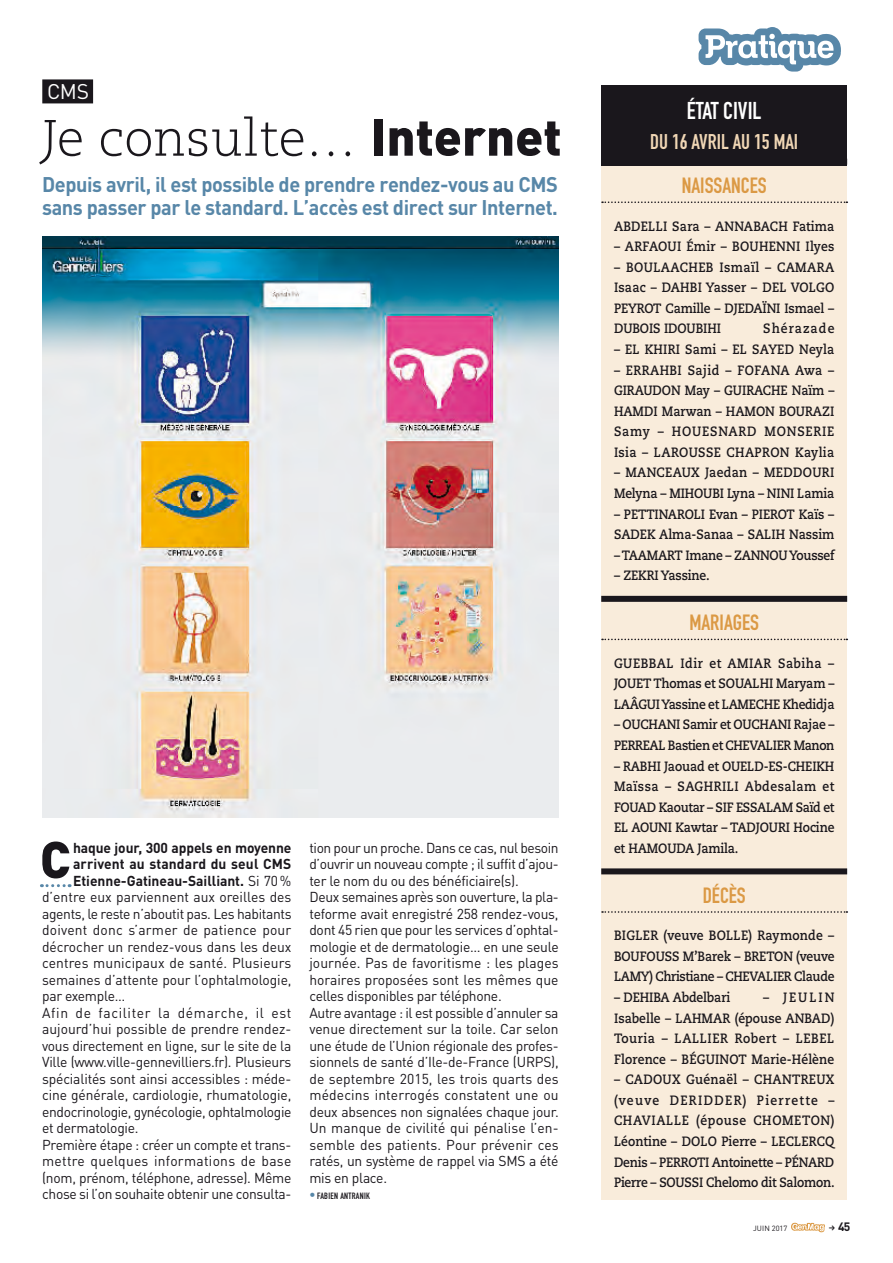
<style>
.page{position:relative;width:893px;height:1263px;background:#fff}
.page>*{position:absolute;margin:0;border:0;box-sizing:border-box;transform-origin:0 0}
.t1{font:300 51px "Caecilia LT Std";color:#1a171c}
.t2{font:900 51px "DINOT";color:#1a171c}
.t3{font:24px "DIN Engschrift";color:#fff}
.t4{font:21.75px "DIN Engschrift";color:#db9944}
.t5{font:700 21px/22.5px "DINOT";letter-spacing:-.02em;color:#5887a8;scale:.95 1}
.t6{font:21px "DIN Engschrift";color:#f1d7b5}
.t7{font:21px "DINOT";color:#fff}
.t8{font:14.25px/16.5px "DINOT";letter-spacing:-.02em;color:#1a171c}
.t9{font:700 14.25px "DINOT";letter-spacing:-.005em;color:#1a171c}
.t10{font:14.25px "DINOT";color:#1a171c}
.t11{font:14.25px "DINOT";letter-spacing:.005em;color:#1a171c}
.t12{font:14.25px "DINOT";letter-spacing:.015em;color:#1a171c}
.t13{font:14.25px "DINOT";letter-spacing:.02em;color:#1a171c}
.t14{font:14.25px "DINOT";letter-spacing:.045em;color:#1a171c}
.t15{font:700 13.5px/20.5px "Caecilia LT Std";letter-spacing:-.01em;color:#1a171c;text-align:justify;scale:.9 1}
.t16{font:700 13.5px/20.5px "Caecilia LT Std";letter-spacing:-.03em;color:#1a171c;scale:.9 1}
.t17{font:700 13.5px "Caecilia LT Std";letter-spacing:.02em;color:#1a171c;scale:.9 1}
.t18{font:700 13.5px "Caecilia LT Std";letter-spacing:.015em;color:#1a171c;scale:.9 1}
.t19{font:700 13.5px "Caecilia LT Std";letter-spacing:.09em;color:#1a171c;scale:.9 1}
.t20{font:700 12px "DINOT";color:#1a171c}
.t21{font:9px "DIN Engschrift";letter-spacing:.03em;color:#1a171c}
.t22{font:7.5px "DINOT";letter-spacing:.005em;color:#1a171c}
.s1{font-family:"DINOT";font-weight:900}
.s2{font-weight:400}
.s3{font-family:"Caecilia LT Std";font-weight:300;font-size:12px;color:#5887a8}
</style>
<div class="page">
<svg style="left:41px;top:884px;width:29px;height:3px"></svg>
<img style="left:42px;top:236px;width:517px;height:582px">
<div style="left:42px;top:79px;width:51px;height:24px;background:#1a171c"></div>
<div style="left:601px;top:123px;width:246px;height:1076px;background:#f9ecdb"></div>
<svg style="left:699px;top:27px;width:142px;height:45px"></svg>
<div style="left:601px;top:85px;width:246px;height:81px;background:#1a171c"></div>
<svg style="left:602px;top:201px;width:245px;height:2px"></svg>
<div style="left:601px;top:596px;width:246px;height:6px;background:#1a171c"></div>
<svg style="left:602px;top:639px;width:245px;height:1px"></svg>
<div style="left:601px;top:868px;width:246px;height:6px;background:#1a171c"></div>
<svg style="left:602px;top:911px;width:245px;height:2px"></svg>
<svg style="left:791px;top:1222px;width:34px;height:10px"></svg>
<h3 class="t7" style="left:47px;top:78px;width:44px">CMS</h3>
<h1 class="t1" style="left:42px;top:109px;width:521px">Je consulte… <span class="s1">Internet</span></h1>
<h3 class="t5" style="left:42px;top:173px;width:544px">Depuis avril, il est possible de prendre rendez-vous au CMS sans passer par le standard. L’accès est direct sur Internet.</h3>
<h1 class="t2" style="left:40px;top:825px;width:29px">C</h1>
<p class="t9" style="left:73px;top:838px;width:220px">haque jour, 300 appels en moyenne</p>
<p class="t9" style="left:73px;top:855px;width:220px">arrivent au standard du seul CMS</p>
<p class="t9" style="left:73px;top:871px;width:220px">Etienne-Gatineau-Sailliant. <span class="s2">Si 70%</span></p>
<p class="t10" style="left:42px;top:888px;width:251px">d’entre eux parviennent aux oreilles des</p>
<p class="t8" style="left:42px;top:905px;width:251px">agents, le reste n’aboutit pas. Les habitants</p>
<p class="t12" style="left:42px;top:921px;width:251px">doivent donc s’armer de patience pour</p>
<p class="t8" style="left:42px;top:938px;width:251px">décrocher un rendez-vous dans les deux</p>
<p class="t11" style="left:42px;top:954px;width:251px">centres municipaux de santé. Plusieurs</p>
<p class="t8" style="left:42px;top:971px;width:251px">semaines d’attente pour l’ophtalmologie,</p>
<p class="t8" style="left:42px;top:987px;width:85px">par exemple…</p>
<p class="t14" style="left:42px;top:1004px;width:251px">Afin de faciliter la démarche, il est</p>
<p class="t10" style="left:42px;top:1020px;width:251px">aujourd’hui possible de prendre rendez-</p>
<p class="t8" style="left:42px;top:1037px;width:251px">vous directement en ligne, sur le site de la</p>
<p class="t8" style="left:42px;top:1053px;width:251px">Ville (www.ville-gennevilliers.fr). Plusieurs</p>
<p class="t8" style="left:42px;top:1070px;width:251px">spécialités sont ainsi accessibles : méde-</p>
<p class="t8" style="left:42px;top:1086px;width:251px">cine générale, cardiologie, rhumatologie,</p>
<p class="t8" style="left:42px;top:1103px;width:251px">endocrinologie, gynécologie, ophtalmologie</p>
<p class="t8" style="left:42px;top:1119px;width:98px">et dermatologie.</p>
<p class="t8" style="left:42px;top:1136px;width:251px">Première étape : créer un compte et trans-</p>
<p class="t13" style="left:42px;top:1152px;width:251px">mettre quelques informations de base</p>
<p class="t8" style="left:42px;top:1169px;width:251px">(nom, prénom, téléphone, adresse). Même</p>
<p class="t8" style="left:42px;top:1185px;width:251px">chose si l’on souhaite obtenir une consulta-</p>
<p class="t8" style="left:309px;top:839px;width:251px">tion pour un proche. Dans ce cas, nul besoin d’ouvrir un nouveau compte ; il suffit d’ajou&shy;ter le nom du ou des bénéficiaire(s).<br>Deux semaines après son ouverture, la pla&shy;teforme avait enregistré 258 rendez-vous, dont 45 rien que pour les services d’ophtal&shy;mologie et de dermatologie… en une seule journée. Pas de favoritisme : les plages horaires proposées sont les mêmes que celles disponibles par téléphone.<br>Autre avantage : il est possible d’annuler sa venue directement sur la toile. Car selon une étude de l’Union régionale des profes&shy;sionnels de santé d’Ile-de-France (URPS), de septembre 2015, les trois quarts des médecins interrogés constatent une ou deux absences non signalées chaque jour.<br>Un manque de civilité qui pénalise l’en&shy;semble des patients. Pour prévenir ces ratés, un système de rappel via SMS a été mis en place.</p>
<p class="t21" style="left:309px;top:1191px;width:62px"><span class="s3">•</span> FABIEN ANTRANIK</p>
<h2 class="t3" style="left:687px;top:97px;width:54px">ÉTAT CIVIL</h2>
<h3 class="t6" style="left:650px;top:130px;width:149px">DU 16 AVRIL AU 15 MAI</h3>
<h3 class="t4" style="left:682px;top:173px;width:10px">NAISSAN</h3>
<h3 class="t4" style="left:741px;top:173px;width:18px">CES</h3>
<p class="t18" style="left:614px;top:218px;width:246px">ABDELLI Sara – ANNABACH Fatima</p>
<p class="t17" style="left:614px;top:238px;width:246px">– ARFAOUI Émir – BOUHENNI Ilyes</p>
<p class="t15" style="left:614px;top:257px;width:246px">– BOULAACHEB Ismaïl – CAMARA Isaac – DAHBI Yasser – DEL VOLGO PEYROT Camille – DJEDAÏNI Ismael – DUBOIS IDOUBIHI</p>
<p class="t19" style="left:763px;top:321px;width:81px">Shérazade</p>
<p class="t17" style="left:614px;top:341px;width:246px">– EL KHIRI Sami – EL SAYED Neyla</p>
<p class="t15" style="left:614px;top:360px;width:246px">– ERRAHBI Sajid – FOFANA Awa – GIRAUDON May – GUIRACHE Naïm – HAMDI Marwan – HAMON BOURAZI Samy – HOUESNARD MONSERIE Isia – LAROUSSE CHAPRON Kaylia</p>
<p class="t15" style="left:614px;top:463px;width:246px">– MANCEAUX Jaedan – MEDDOURI<br>Melyna – MIHOUBI Lyna – NINI Lamia</p>
<p class="t15" style="left:614px;top:504px;width:246px">– PETTINAROLI Evan – PIEROT Kaïs –<br>SADEK Alma-Sanaa – SALIH Nassim</p>
<p class="t15" style="left:614px;top:545px;width:246px">– TAAMART Imane – ZANNOU Youssef</p>
<p class="t15" style="left:614px;top:566px;width:108px">– ZEKRI Yassine.</p>
<h3 class="t4" style="left:689px;top:610px;width:10px">MARIA</h3>
<h3 class="t4" style="left:733px;top:610px;width:18px">GES</h3>
<p class="t15" style="left:614px;top:653px;width:247px">GUEBBAL Idir et AMIAR Sabiha – JOUET Thomas et SOUALHI Maryam – LAÂGUI Yassine et LAMECHE Khedidja</p>
<p class="t16" style="left:614px;top:715px;width:246px">– OUCHANI Samir et OUCHANI Rajae –<br>PERREAL Bastien et CHEVALIER Manon</p>
<p class="t15" style="left:614px;top:756px;width:246px">– RABHI Jaouad et OUELD-ES-CHEIKH Maïssa – SAGHRILI Abdesalam et FOUAD Kaoutar – SIF ESSALAM Saïd et EL AOUNI Kawtar – TADJOURI Hocine et HAMOUDA Jamila.</p>
<h3 class="t4" style="left:703px;top:882px;width:35px">DÉCÈS</h3>
<p class="t15" style="left:614px;top:925px;width:246px">BIGLER (veuve BOLLE) Raymonde – BOUFOUSS M’Barek – BRETON (veuve LAMY) Christiane – CHEVALIER Claude</p>
<p class="t15" style="left:614px;top:987px;width:131px">– DEHIBA Abdelbari</p>
<p class="t15" style="left:614px;top:987px;width:246px;text-indent:149px">– JEULIN Isabelle – LAHMAR (épouse ANBAD)<br>Touria – LALLIER Robert – LEBEL Florence – BÉGUINOT Marie-Hélène</p>
<p class="t15" style="left:614px;top:1069px;width:247px">– CADOUX Guénaël – CHANTREUX (veuve DERIDDER) Pierrette – CHAVIALLE (épouse CHOMETON)<br>Léontine – DOLO Pierre – LECLERCQ Denis – PERROTI Antoinette – PÉNARD Pierre – SOUSSI Chelomo dit Salomon.</p>
<p class="t22" style="left:753px;top:1223px;width:36px">JUIN 2017</p>
<p class="t20" style="left:838px;top:1218px;width:14px">45</p>
</div>
